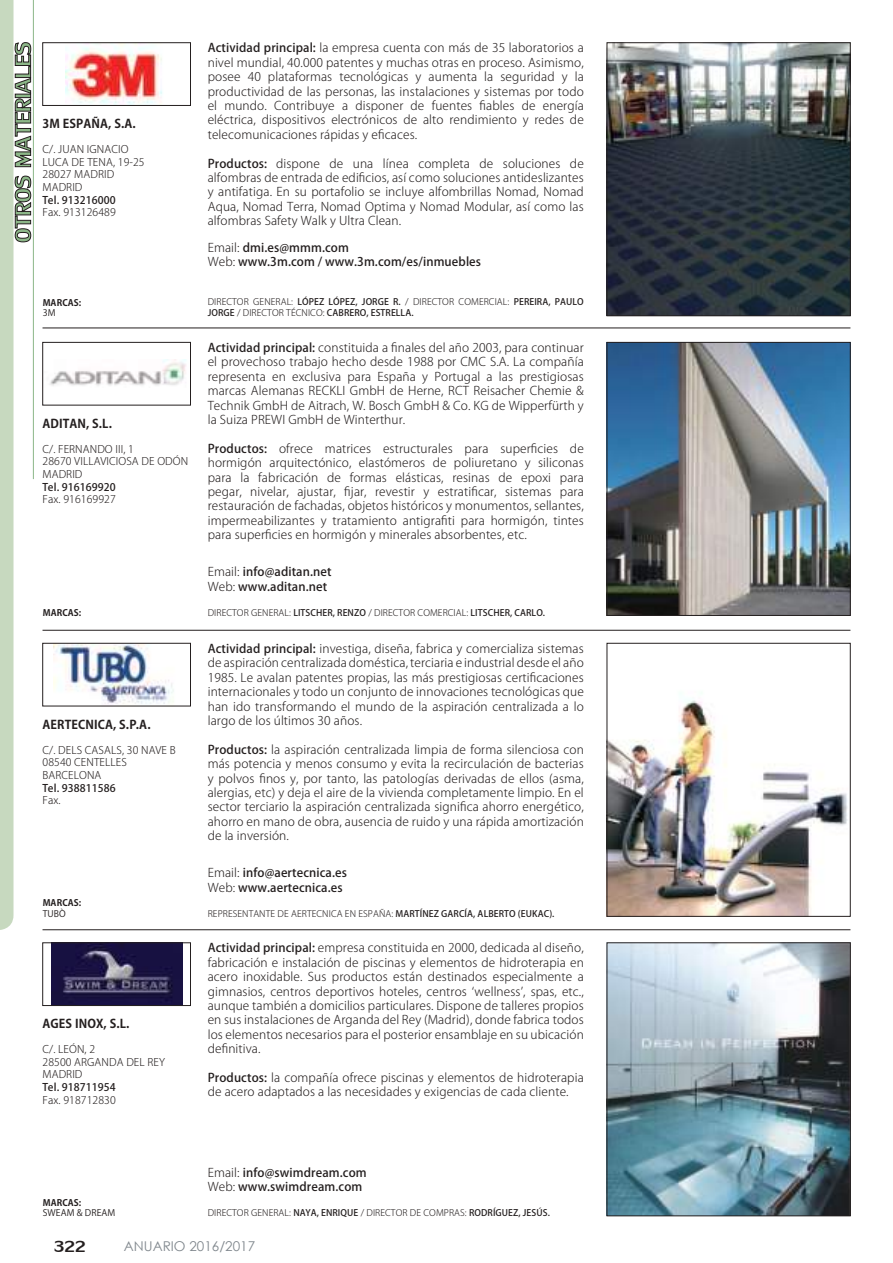
<style>
.page{position:relative;width:893px;height:1263px;background:#fff}
.page>*{position:absolute;margin:0;border:0;box-sizing:border-box;transform-origin:0 0}
.t1{font:24px "Lily UPC";color:#241f1f}
.t2{font:13.5px "Century Gothic";color:#80878d}
.t3{font:300 12px/14.4px "Koz Go Pro";letter-spacing:.01em;color:#241f1f;text-align:justify}
.t4{font:500 12px/14.4px "Koz Go Pro";letter-spacing:.01em;color:#241f1f}
.t5{font:700 12px "Koz Go Pro";letter-spacing:.01em;color:#241f1f}
.t6{font:300 10.5px/12.6px "Koz Go Pro";letter-spacing:.01em;color:#241f1f}
.t7{font:500 10.5px "Koz Go Pro";letter-spacing:.01em;color:#241f1f}
.t8{font:300 9px "Koz Go Pro";letter-spacing:.01em;color:#241f1f}
.t9{font:500 9px/10.5px "Koz Go Pro";letter-spacing:.01em;color:#241f1f}
.t10{font:700 9px "Koz Go Pro";letter-spacing:.01em;color:#241f1f}
.t11{font:9px "Koz Go Pro";letter-spacing:.01em;color:#241f1f}
.s1{font-weight:500}
.s2{font-weight:300}
</style>
<div class="page">
<hr style="left:43px;top:328px;width:807px;height:1px;background:#241f1f">
<hr style="left:43px;top:630px;width:807px;height:1px;background:#241f1f">
<hr style="left:43px;top:929px;width:807px;height:1px;background:#241f1f">
<img style="left:609px;top:45px;width:239px;height:269px">
<div style="left:607px;top:43px;width:243px;height:273px;border:1px solid #241f1f"></div>
<img style="left:66px;top:45px;width:97px;height:59px">
<div style="left:43px;top:43px;width:148px;height:63px;border:1px solid #241f1f"></div>
<img style="left:609px;top:344px;width:239px;height:270px">
<div style="left:607px;top:342px;width:243px;height:274px;border:1px solid #241f1f"></div>
<img style="left:50px;top:360px;width:136px;height:26px">
<div style="left:43px;top:342px;width:148px;height:63px;border:1px solid #241f1f"></div>
<img style="left:609px;top:700px;width:239px;height:214px">
<div style="left:607px;top:643px;width:243px;height:273px;border:1px solid #241f1f"></div>
<img style="left:54px;top:645px;width:120px;height:59px">
<div style="left:43px;top:643px;width:148px;height:63px;border:1px solid #241f1f"></div>
<img style="left:609px;top:944px;width:239px;height:270px">
<div style="left:607px;top:942px;width:243px;height:274px;border:1px solid #241f1f"></div>
<img style="left:51px;top:944px;width:131px;height:60px">
<div style="left:43px;top:942px;width:148px;height:64px;border:1px solid #241f1f"></div>
<svg style="left:0;top:0;width:31px;height:930px"></svg>
<hr style="left:33px;top:0;width:1px;height:479px;background:#8cb788">
<p class="t5" style="left:43px;top:116px;width:95px">3M ESPAÑA, S.A.</p>
<p class="t6" style="left:43px;top:143px;width:104px">C/. JUAN IGNACIO<br>LUCA DE TENA, 19-25<br>28027 MADRID<br>MADRID</p>
<p class="t7" style="left:43px;top:193px;width:75px">Tel. 913216000</p>
<p class="t6" style="left:43px;top:206px;width:75px">Fax. 913126489</p>
<p class="t10" style="left:43px;top:296px;width:40px">MARCAS:</p>
<p class="t11" style="left:43px;top:307px;width:14px">3M</p>
<p class="t5" style="left:43px;top:415px;width:71px">ADITAN, S.L.</p>
<p class="t6" style="left:43px;top:443px;width:147px">C/. FERNANDO III, 1<br>28670 VILLAVICIOSA DE ODÓN<br>MADRID</p>
<p class="t7" style="left:43px;top:480px;width:75px">Tel. 916169920</p>
<p class="t6" style="left:43px;top:493px;width:75px">Fax. 916169927</p>
<p class="t3" style="left:208px;top:41px;width:378px"><span class="s1">Actividad principal:</span> la empresa cuenta con más de 35 laboratorios a nivel mundial, 40.000 patentes y muchas otras en proceso. Asimismo, posee 40 plataformas tecnológicas y aumenta la seguridad y la productividad de las personas, las instalaciones y sistemas por todo el mundo. Contribuye a disponer de fuentes 昀椀ables de energía eléctrica, dispositivos electrónicos de alto rendimiento y redes de telecomunicaciones rápidas y e昀椀caces.</p>
<p class="t3" style="left:208px;top:156px;width:378px"><span class="s1">Productos:</span> dispone de una línea completa de soluciones de alfombras de entrada de edi昀椀cios, así como soluciones antideslizantes y antifatiga. En su portafolio se incluye alfombrillas Nomad, Nomad Aqua, Nomad Terra, Nomad Optima y Nomad Modular, así como las alfombras Safety Walk y Ultra Clean.</p>
<p class="t4" style="left:208px;top:241px;width:275px"><span class="s2">Email:</span> dmi.es@mmm.com<br><span class="s2">Web:</span> www.3m.com / www.3m.com/es/inmuebles</p>
<p class="t9" style="left:208px;top:297px;width:378px"><span class="s2">DIRECTOR GENERAL:</span> LÓPEZ LÓPEZ, JORGE R. <span class="s2">/ DIRECTOR COMERCIAL:</span> PEREIRA, PAULO<br>JORGE <span class="s2">/ DIRECTOR TÉCNICO:</span> CABRERO, ESTRELLA.</p>
<p class="t3" style="left:208px;top:340px;width:378px"><span class="s1">Actividad principal:</span> constituida a 昀椀nales del año 2003, para continuar el provechoso trabajo hecho desde 1988 por CMC S.A. La compañía representa en exclusiva para España y Portugal a las prestigiosas marcas Alemanas RECKLI GmbH de Herne, RCT Reisacher Chemie &amp; Technik GmbH de Aitrach, W. Bosch GmbH &amp; Co. KG de Wipperfürth y la Suiza PREWI GmbH de Winterthur.</p>
<p class="t3" style="left:208px;top:441px;width:378px"><span class="s1">Productos:</span> ofrece matrices estructurales para super昀椀cies de hormigón arquitectónico, elastómeros de poliuretano y siliconas para la fabricación de formas elásticas, resinas de epoxi para pegar, nivelar, ajustar, 昀椀jar, revestir y estrati昀椀car, sistemas para restauración de fachadas, objetos históricos y monumentos, sellantes, impermeabilizantes y tratamiento antigra昀椀ti para hormigón, tintes para super昀椀cies en hormigón y minerales absorbentes, etc.</p>
<p class="t4" style="left:208px;top:565px;width:125px"><span class="s2">Email:</span> info@aditan.net<br><span class="s2">Web:</span> www.aditan.net</p>
<p class="t10" style="left:43px;top:607px;width:40px">MARCAS:</p>
<p class="t8" style="left:208px;top:606px;width:339px">DIRECTOR GENERAL: <span class="s1">LITSCHER, RENZO</span> / DIRECTOR COMERCIAL: <span class="s1">LITSCHER, CARLO.</span></p>
<p class="t3" style="left:208px;top:641px;width:378px"><span class="s1">Actividad principal:</span> investiga, diseña, fabrica y comercializa sistemas de aspiración centralizada doméstica, terciaria e industrial desde el año 1985. Le avalan patentes propias, las más prestigiosas certi昀椀caciones internacionales y todo un conjunto de innovaciones tecnológicas que han ido transformando el mundo de la aspiración centralizada a lo largo de los últimos 30 años.</p>
<p class="t3" style="left:208px;top:742px;width:378px"><span class="s1">Productos:</span> la aspiración centralizada limpia de forma silenciosa con más potencia y menos consumo y evita la recirculación de bacterias y polvos 昀椀nos y, por tanto, las patologías derivadas de ellos (asma, alergias, etc) y deja el aire de la vivienda completamente limpio. En el sector terciario la aspiración centralizada signi昀椀ca ahorro energético, ahorro en mano de obra, ausencia de ruido y una rápida amortización de la inversión.</p>
<p class="t5" style="left:43px;top:716px;width:110px">AERTECNICA, S.P.A.</p>
<p class="t6" style="left:43px;top:744px;width:135px">C/. DELS CASALS, 30 NAVE B<br>08540 CENTELLES<br>BARCELONA</p>
<p class="t7" style="left:43px;top:781px;width:75px">Tel. 938811586</p>
<p class="t6" style="left:43px;top:794px;width:20px">Fax.</p>
<p class="t10" style="left:43px;top:897px;width:40px">MARCAS:</p>
<p class="t11" style="left:43px;top:908px;width:25px">TUBÒ</p>
<p class="t5" style="left:43px;top:1016px;width:88px">AGES INOX, S.L.</p>
<p class="t6" style="left:43px;top:1043px;width:124px">C/. LEÓN, 2<br>28500 ARGANDA DEL REY<br>MADRID</p>
<p class="t7" style="left:43px;top:1080px;width:75px">Tel. 918711954</p>
<p class="t6" style="left:43px;top:1093px;width:75px">Fax. 918712830</p>
<p class="t10" style="left:43px;top:1196px;width:40px">MARCAS:</p>
<p class="t11" style="left:43px;top:1207px;width:74px">SWEAM &amp; DREAM</p>
<p class="t4" style="left:208px;top:866px;width:141px"><span class="s2">Email:</span> info@aertecnica.es<br><span class="s2">Web:</span> www.aertecnica.es</p>
<p class="t8" style="left:208px;top:907px;width:348px">REPRESENTANTE DE AERTECNICA EN ESPAÑA: <span class="s1">MARTÍNEZ GARCÍA, ALBERTO (EUKAC).</span></p>
<p class="t3" style="left:208px;top:941px;width:378px"><span class="s1">Actividad principal:</span> empresa constituida en 2000, dedicada al diseño, fabricación e instalación de piscinas y elementos de hidroterapia en acero inoxidable. Sus productos están destinados especialmente a gimnasios, centros deportivos hoteles, centros ‘wellness’, spas, etc., aunque también a domicilios particulares. Dispone de talleres propios en sus instalaciones de Arganda del Rey (Madrid), donde fabrica todos los elementos necesarios para el posterior ensamblaje en su ubicación de昀椀nitiva.</p>
<p class="t3" style="left:208px;top:1070px;width:378px"><span class="s1">Productos:</span> la compañía ofrece piscinas y elementos de hidroterapia de acero adaptados a las necesidades y exigencias de cada cliente.</p>
<p class="t4" style="left:208px;top:1166px;width:160px"><span class="s2">Email:</span> info@swimdream.com<br><span class="s2">Web:</span> www.swimdream.com</p>
<p class="t8" style="left:208px;top:1207px;width:344px">DIRECTOR GENERAL: <span class="s1">NAYA, ENRIQUE</span> / DIRECTOR DE COMPRAS: <span class="s1">RODRÍGUEZ, JESÚS.</span></p>
<h1 class="t1" style="left:54px;top:1229px;width:34px">322</h1>
<p class="t2" style="left:124px;top:1241px;width:133px">ANUARIO 2016/2017</p>
</div>
